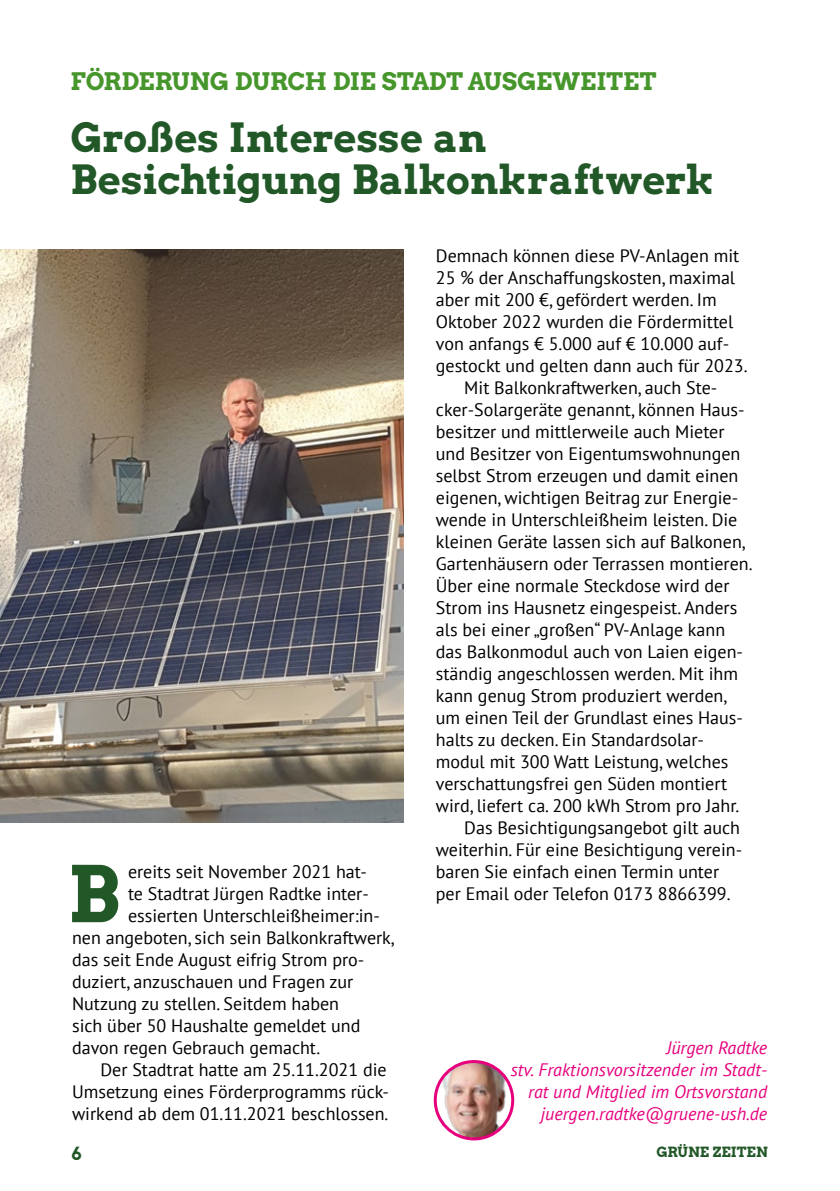
<style>
.page{position:relative;width:840px;height:1191px;background:#fff}
.page>*{position:absolute;margin:0;border:0;box-sizing:border-box;transform-origin:0 0}
.t1{font:77.4px "Arvo Gruen";color:#225828}
.t2{font:40px/42px "Arvo Gruen";color:#225828}
.t3{font:24px "Arvo Gruen";letter-spacing:-.005em;color:#46962b}
.t4{font:18px "PT Sans";color:#000}
.t5{font:italic 18px/22px "PT Sans";color:#e6007d;text-align:right}
.t6{font:18px "Arvo Gruen";color:#225828}
.t7{font:14px "Arvo Gruen";color:#225828}
</style>
<div class="page">
<img style="left:435px;top:1061px;width:77px;height:78px;border-radius:39px">
<div style="left:433px;top:1060px;width:81px;height:80px;border:3px solid #e6007d;border-radius:50%"></div>
<img style="left:0;top:250px;width:403px;height:572px">
<h3 class="t3" style="left:71px;top:65px;width:587px">FÖRDERUNG DURCH DIE STADT AUSGEWEITET</h3>
<h2 class="t2" style="left:71px;top:115px;width:645px">Großes Interesse an<br>Besichtigung Balkonkraftwerk</h2>
<h1 class="t1" style="left:68px;top:840px;width:54px">B</h1>
<p class="t4" style="left:128px;top:860px;width:240px">ereits seit November 2021 hat-</p>
<p class="t4" style="left:128px;top:882px;width:242px">te Stadtrat Jürgen Radtke inter-</p>
<p class="t4" style="left:128px;top:904px;width:253px">essierten Unterschleißheimer:in-</p>
<p class="t4" style="left:72px;top:926px;width:324px">nen angeboten, sich sein Balkonkraftwerk,</p>
<p class="t4" style="left:72px;top:948px;width:294px">das seit Ende August eifrig Strom pro-</p>
<p class="t4" style="left:72px;top:970px;width:283px">duziert, anzuschauen und Fragen zur</p>
<p class="t4" style="left:72px;top:992px;width:268px">Nutzung zu stellen. Seitdem haben</p>
<p class="t4" style="left:72px;top:1014px;width:290px">sich über 50 Haushalte gemeldet und</p>
<p class="t4" style="left:72px;top:1036px;width:249px">davon regen Gebrauch gemacht.</p>
<p class="t4" style="left:100px;top:1058px;width:287px">Der Stadtrat hatte am 25.11.2021 die</p>
<p class="t4" style="left:72px;top:1080px;width:318px">Umsetzung eines Förderprogramms rück-</p>
<p class="t4" style="left:72px;top:1102px;width:318px">wirkend ab dem 01.11.2021 beschlossen.</p>
<p class="t4" style="left:435px;top:244px;width:305px">Demnach können diese PV-Anlagen mit</p>
<p class="t4" style="left:435px;top:266px;width:301px">25 % der Anschaffungskosten, maximal</p>
<p class="t4" style="left:435px;top:288px;width:282px">aber mit 200 €, gefördert werden. Im</p>
<p class="t4" style="left:435px;top:310px;width:299px">Oktober 2022 wurden die Fördermittel</p>
<p class="t4" style="left:435px;top:332px;width:294px">von anfangs € 5.000 auf € 10.000 auf-</p>
<p class="t4" style="left:435px;top:354px;width:313px">gestockt und gelten dann auch für 2023.</p>
<p class="t4" style="left:464px;top:376px;width:254px">Mit Balkonkraftwerken, auch Ste-</p>
<p class="t4" style="left:435px;top:398px;width:310px">cker-Solargeräte genannt, können Haus-</p>
<p class="t4" style="left:435px;top:420px;width:290px">besitzer und mittlerweile auch Mieter</p>
<p class="t4" style="left:435px;top:442px;width:306px">und Besitzer von Eigentumswohnungen</p>
<p class="t4" style="left:435px;top:464px;width:304px">selbst Strom erzeugen und damit einen</p>
<p class="t4" style="left:435px;top:486px;width:304px">eigenen, wichtigen Beitrag zur Energie-</p>
<p class="t4" style="left:435px;top:508px;width:303px">wende in Unterschleißheim leisten. Die</p>
<p class="t4" style="left:435px;top:530px;width:311px">kleinen Geräte lassen sich auf Balkonen,</p>
<p class="t4" style="left:435px;top:552px;width:318px">Gartenhäusern oder Terrassen montieren.</p>
<p class="t4" style="left:435px;top:574px;width:295px">Über eine normale Steckdose wird der</p>
<p class="t4" style="left:435px;top:596px;width:303px">Strom ins Hausnetz eingespeist. Anders</p>
<p class="t4" style="left:435px;top:618px;width:291px">als bei einer „großen“ PV-Anlage kann</p>
<p class="t4" style="left:435px;top:640px;width:308px">das Balkonmodul auch von Laien eigen-</p>
<p class="t4" style="left:435px;top:662px;width:303px">ständig angeschlossen werden. Mit ihm</p>
<p class="t4" style="left:435px;top:684px;width:292px">kann genug Strom produziert werden,</p>
<p class="t4" style="left:435px;top:706px;width:308px">um einen Teil der Grundlast eines Haus-</p>
<p class="t4" style="left:435px;top:728px;width:269px">halts zu decken. Ein Standardsolar-</p>
<p class="t4" style="left:435px;top:750px;width:294px">modul mit 300 Watt Leistung, welches</p>
<p class="t4" style="left:435px;top:772px;width:292px">verschattungsfrei gen Süden montiert</p>
<p class="t4" style="left:435px;top:794px;width:305px">wird, liefert ca. 200 kWh Strom pro Jahr.</p>
<p class="t4" style="left:464px;top:816px;width:277px">Das Besichtigungsangebot gilt auch</p>
<p class="t4" style="left:435px;top:838px;width:308px">weiterhin. Für eine Besichtigung verein-</p>
<p class="t4" style="left:435px;top:860px;width:284px">baren Sie einfach einen Termin unter</p>
<p class="t4" style="left:435px;top:882px;width:296px">per Email oder Telefon 0173 8866399.</p>
<p class="t5" style="left:510px;top:1036px;width:258px">Jürgen Radtke<br>stv. Fraktionsvorsitzender im Stadt&shy;rat und Mitglied im Ortsvorstand juergen.radtke@gruene-ush.de</p>
<p class="t6" style="left:71px;top:1141px;width:12px">6</p>
<p class="t7" style="left:656px;top:1142px;width:113px">GRÜNE ZEITEN</p>
</div>
